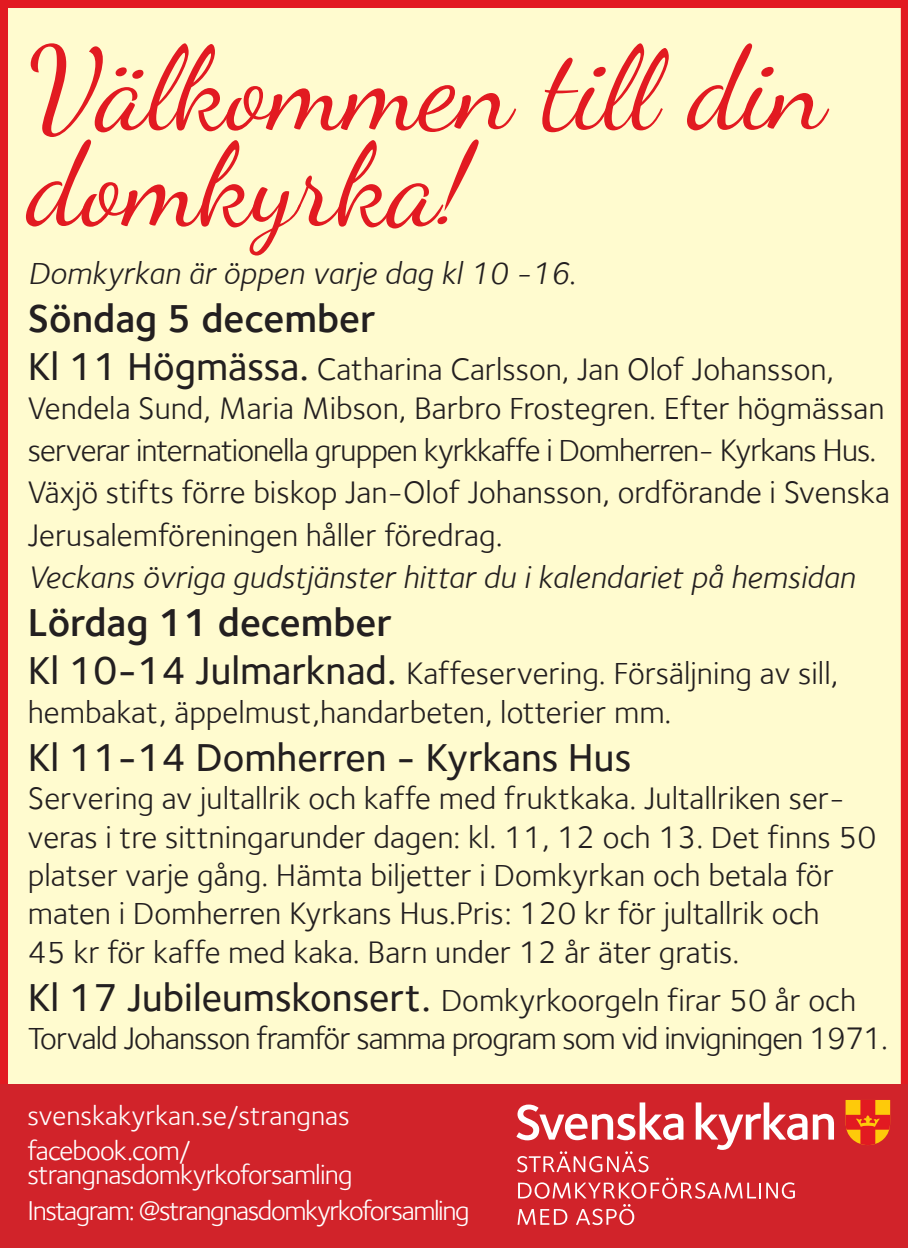
<style>
.page{position:relative;width:908px;height:1248px;background:#fff}
.page>*{position:absolute;margin:0;border:0;box-sizing:border-box;transform-origin:0 0}
.t1{font:116px/96px "Dancing Script";color:#e21a21}
.t2{font:600 40px "Foundry Sterling";color:#231f20}
.t3{font:500 40px "Foundry Sterling";color:#231f20}
.t4{font:32px/38.4px "Foundry Sterling";color:#231f20}
.t5{font:32px/38.4px "Foundry Sterling";letter-spacing:-.03em;color:#231f20}
.t6{font:italic 32px "Foundry Sterling";color:#231f20}
.t7{font:28px/35.2px "Foundry Sterling";letter-spacing:-.05em;color:#fff}
.t8{font:28px/35.2px "Foundry Sterling";letter-spacing:-.005em;color:#fff}
.s1{font-weight:500;font-size:40px}
</style>
<div class="page">
<div style="left:4px;top:4px;width:900px;height:1239px;background:#fffbcf"></div>
<div style="left:0;top:0;width:907px;height:1247px;border:8px solid #e21a21"></div>
<div style="left:0;top:1084px;width:907px;height:163px;background:#d1232a"></div>
<svg style="left:845px;top:1100px;width:44px;height:44px;background:#ec6318"></svg>
<svg style="left:516px;top:1102px;width:317px;height:122px"></svg>
<h1 class="t1" style="left:28px;top:42px;width:799px">Välkommen till din domkyrka!</h1>
<p class="t6" style="left:28px;top:255px;width:549px">Domkyrkan är öppen varje dag kl 10 -16.</p>
<p class="t2" style="left:28px;top:295px;width:349px">Söndag 5 december</p>
<p class="t4" style="left:28px;top:350px;width:857px"><span class="s1">Kl 11 Högmässa.</span> Catharina Carlsson, Jan Olof Johansson,<br>Vendela Sund, Maria Mibson, Barbro Frostegren. Efter högmässan</p>
<p class="t4" style="left:28px;top:429px;width:863px;line-height:42.4px">serverar internationella gruppen kyrkkaffe i Domherren- Kyrkans Hus.<br>Växjö stifts förre biskop Jan-Olof Johansson, ordförande i Svenska<br>Jerusalemföreningen håller föredrag.</p>
<p class="t6" style="left:28px;top:559px;width:828px">Veckans övriga gudstjänster hittar du i kalendariet på hemsidan</p>
<p class="t2" style="left:28px;top:599px;width:366px">Lördag 11 december</p>
<p class="t4" style="left:28px;top:654px;width:811px"><span class="s1">Kl 10-14 Julmarknad.</span> Kaffeservering. Försäljning av sill, hembakat, äppelmust,handarbeten, lotterier mm.</p>
<p class="t3" style="left:28px;top:734px;width:604px">Kl 11-14 Domherren - Kyrkans Hus</p>
<p class="t4" style="left:28px;top:779px;width:849px">Servering av jultallrik och kaffe med fruktkaka. Jultallriken ser&shy;veras i tre sittningarunder dagen: kl. 11, 12 och 13. Det finns 50 platser varje gång. Hämta biljetter i Domkyrkan och betala för maten i Domherren Kyrkans Hus.Pris: 120 kr för jultallrik och<br>45 kr för kaffe med kaka. Barn under 12 år äter gratis.</p>
<p class="t5" style="left:28px;top:980px;width:861px"><span class="s1">Kl 17 Jubileumskonsert.</span> Domkyrkoorgeln firar 50 år och<br>Torvald Johansson framför samma program som vid invigningen 1971.</p>
<p class="t8" style="left:28px;top:1097px;width:323px">svenskakyrkan.se/strangnas facebook.com/</p>
<p class="t7" style="left:28px;top:1156px;width:443px">strangnasdomkyrkoforsamling<br>Instagram: @strangnasdomkyrkoforsamling</p>
</div>
